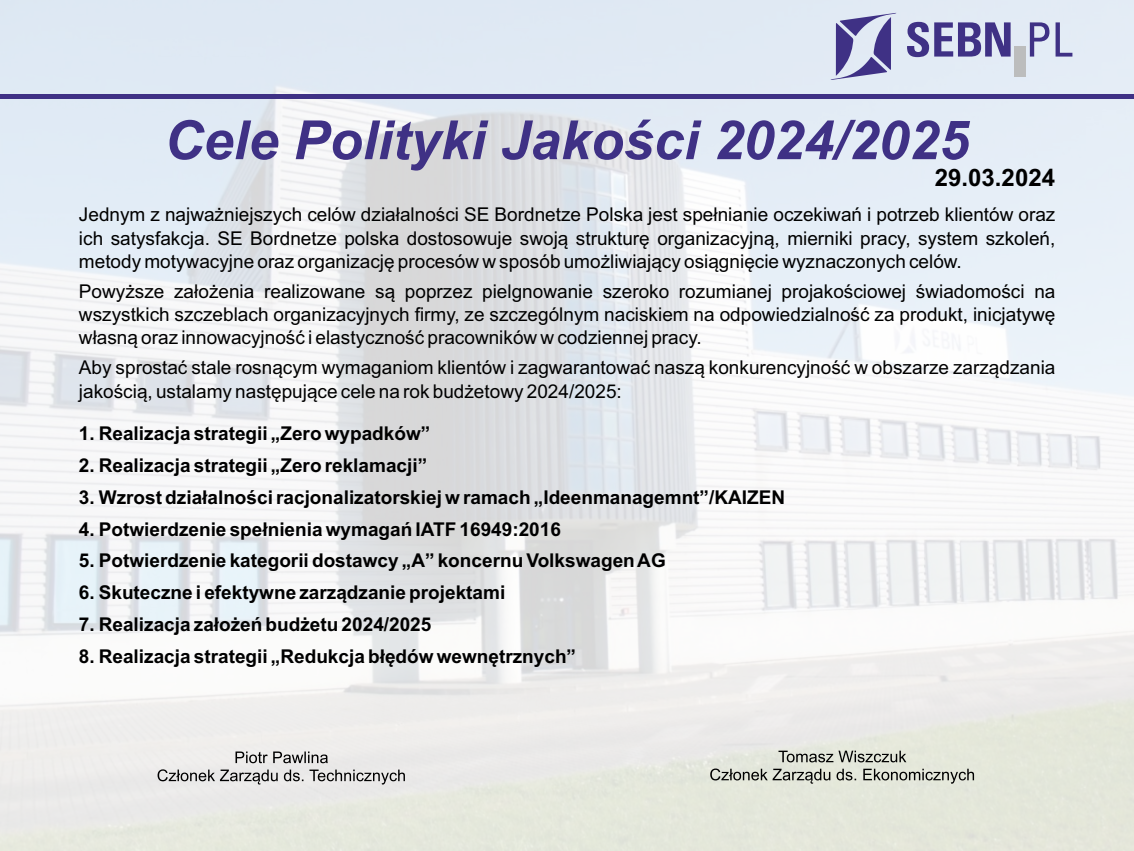
<style>
.page{position:relative;width:1134px;height:851px;background:#fff}
.page>*{position:absolute;margin:0;border:0;box-sizing:border-box;transform-origin:0 0}
.t1{font:italic 700 54px "Arial";color:#3f3185}
.t2{font:700 24px "Arial";color:#000}
.t3{font:19px/23.3px "Arial";color:#000;text-align:justify}
.t4{font:700 19px "Arial";color:#000}
</style>
<div class="page">
<img style="left:0;top:0;width:1134px;height:850px">
<hr style="left:0;top:94px;width:1134px;height:4px;background:#3f3185">
<svg style="left:907px;top:22px;width:103px;height:35px;background:#837eb3"></svg>
<svg style="left:1030px;top:22px;width:19px;height:35px"></svg>
<svg style="left:1055px;top:22px;width:17px;height:35px"></svg>
<div style="left:1014px;top:46px;width:12px;height:30px;background:#bcbdbd"></div>
<svg style="left:831px;top:13px;width:65px;height:67px;background:#9c9bc5"></svg>
<svg style="left:158px;top:751px;width:247px;height:33px;background:#c9c8c8"></svg>
<svg style="left:710px;top:750px;width:264px;height:33px;background:#c1c4b9"></svg>
<h1 class="t1" style="left:164px;top:120px;width:806px">Cele Polityki Jakości 2024/2025</h1>
<p class="t3" style="left:79px;top:204px;width:978px">Jednym z najważniejszych celów działalności SE Bordnetze Polska jest spełnianie oczekiwań i potrzeb klientów oraz ich satysfakcja. SE Bordnetze polska dostosowuje swoją strukturę organizacyjną, mierniki pracy, system szkoleń, metody motywacyjne oraz organizację procesów w sposób umożliwiający osiągnięcie wyznaczonych celów.</p>
<p class="t3" style="left:79px;top:281px;width:978px">Powyższe założenia realizowane są poprzez pielgnowanie szeroko rozumianej projakościowej świadomości na wszystkich szczeblach organizacyjnych firmy, ze szczególnym naciskiem na odpowiedzialność za produkt, inicjatywę własną oraz innowacyjność i elastyczność pracowników w codziennej pracy.</p>
<p class="t3" style="left:79px;top:357px;width:978px">Aby sprostać stale rosnącym wymaganiom klientów i zagwarantować naszą konkurencyjność w obszarze zarządzania jakością, ustalamy następujące cele na rok budżetowy 2024/2025:</p>
<p class="t4" style="left:79px;top:426px;width:353px">1. Realizacja strategii „Zero wypadków”</p>
<p class="t4" style="left:79px;top:458px;width:350px">2. Realizacja strategii „Zero reklamacji”</p>
<p class="t4" style="left:79px;top:490px;width:708px">3. Wzrost działalności racjonalizatorskiej w ramach „Ideenmanagemnt”/KAIZEN</p>
<p class="t4" style="left:79px;top:521px;width:483px">4. Potwierdzenie spełnienia wymagań IATF 16949:2016</p>
<p class="t4" style="left:79px;top:553px;width:588px">5. Potwierdzenie kategorii dostawcy „A” koncernu Volkswagen AG</p>
<p class="t4" style="left:79px;top:585px;width:428px">6. Skuteczne i efektywne zarządzanie projektami</p>
<p class="t4" style="left:79px;top:617px;width:354px">7. Realizacja założeń budżetu 2024/2025</p>
<p class="t4" style="left:79px;top:649px;width:499px">8. Realizacja strategii „Redukcja błędów wewnętrznych”</p>
<p class="t2" style="left:935px;top:169px;width:122px">29.03.2024</p>
</div>
